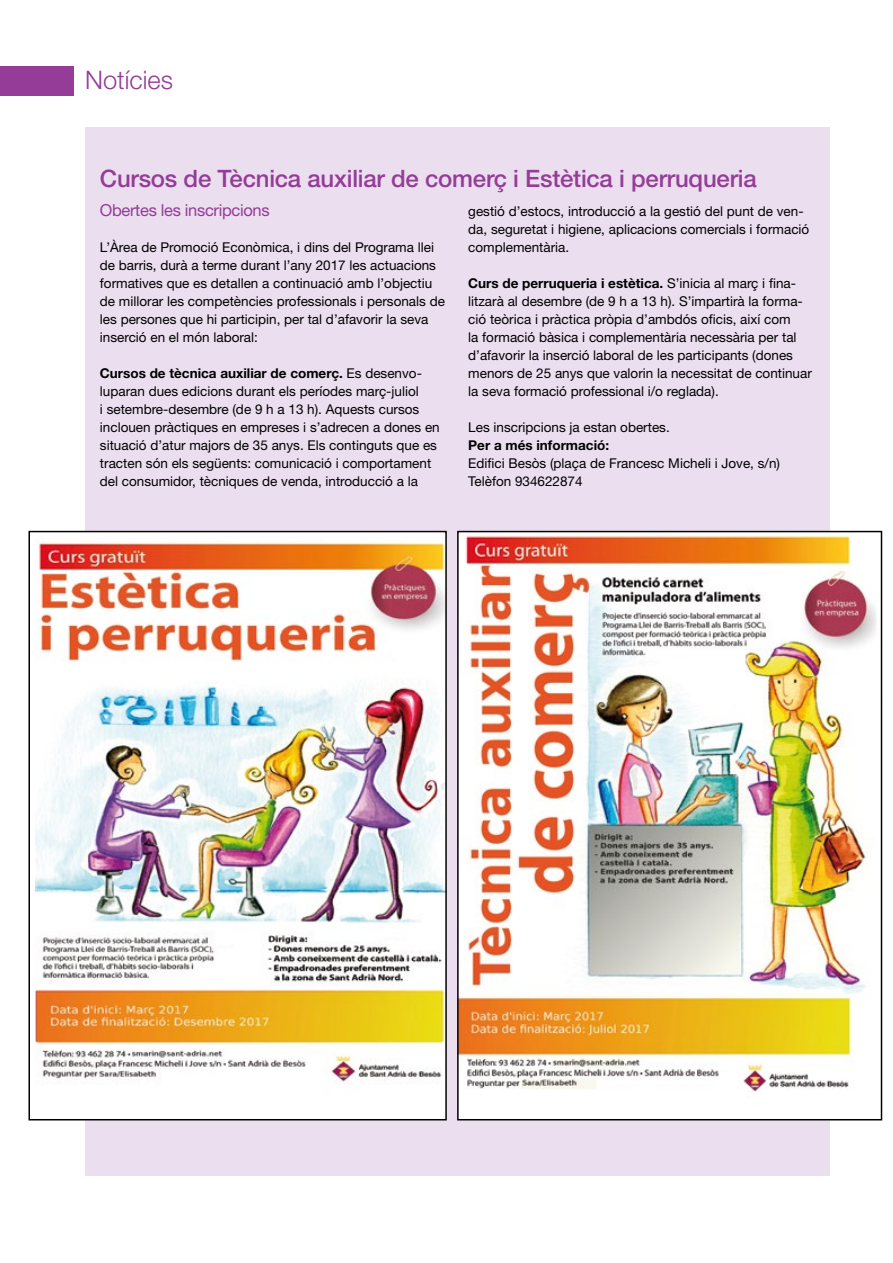
<style>
.page{position:relative;width:893px;height:1263px;background:#fff}
.page>*{position:absolute;margin:0;border:0;box-sizing:border-box;transform-origin:0 0}
.t1{font:300 25.5px "Helvetica Neue LT Std";color:#943c97}
.t2{font:500 24px "Helvetica Neue LT Std";letter-spacing:-.01em;color:#943c97}
.t3{font:16.5px "Helvetica Neue LT Std";letter-spacing:-.02em;color:#943c97}
.t4{font:13.5px/18px "Helvetica Neue LT Std";color:#000}
.t5{font:700 13.5px "Helvetica Neue LT Std";color:#000}
.s1{font-weight:700}
</style>
<div class="page">
<div style="left:85px;top:128px;width:744px;height:1048px;background:#ebdeef"></div>
<div style="left:0;top:66px;width:73px;height:30px;background:#943c97"></div>
<img style="left:36px;top:536px;width:408px;height:579px">
<div style="left:28px;top:531px;width:419px;height:589px;border:2px solid #000"></div>
<img style="left:460px;top:534px;width:416px;height:583px">
<div style="left:457px;top:531px;width:425px;height:589px;border:2px solid #000"></div>
<h1 class="t1" style="left:85px;top:64px;width:89px">Notícies</h1>
<h2 class="t2" style="left:100px;top:164px;width:658px">Cursos de Tècnica auxiliar de comerç i Estètica i perruqueria</h2>
<p class="t3" style="left:100px;top:200px;width:171px">Obertes les inscripcions</p>
<p class="t4" style="left:100px;top:238px;width:347px">L’Àrea de Promoció Econòmica, i dins del Programa llei de barris, durà a terme durant l’any 2017 les actuacions formatives que es detallen a continuació amb l’objectiu de millorar les competències professionals i personals de les persones que hi participin, per tal d’afavorir la seva inserció en el món laboral:</p>
<p class="t4" style="left:100px;top:364px;width:341px"><span class="s1">Cursos de tècnica auxiliar de comerç.</span> Es desenvo&shy;luparan dues edicions durant els períodes març-juliol<br>i setembre-desembre (de 9 h a 13 h). Aquests cursos inclouen pràctiques en empreses i s’adrecen a dones en situació d’atur majors de 35 anys. Els continguts que es tracten són els següents: comunicació i comportament del consumidor, tècniques de venda, introducció a la</p>
<p class="t4" style="left:468px;top:202px;width:343px">gestió d’estocs, introducció a la gestió del punt de ven&shy;da, seguretat i higiene, aplicacions comercials i formació complementària.</p>
<p class="t4" style="left:468px;top:274px;width:345px"><span class="s1">Curs de perruqueria i estètica.</span> S’inicia al març i fina&shy;litzarà al desembre (de 9 h a 13 h). S’impartirà la forma&shy;ció teòrica i pràctica pròpia d’ambdós oficis, així com<br>la formació bàsica i complementària necessària per tal d’afavorir la inserció laboral de les participants (dones menors de 25 anys que valorin la necessitat de continuar la seva formació professional i/o reglada).</p>
<p class="t4" style="left:468px;top:418px;width:203px">Les inscripcions ja estan obertes.</p>
<p class="t5" style="left:468px;top:437px;width:142px">Per a més informació:</p>
<p class="t4" style="left:468px;top:454px;width:313px">Edifici Besòs (plaça de Francesc Micheli i Jove, s/n)<br>Telèfon 934622874</p>
</div>
